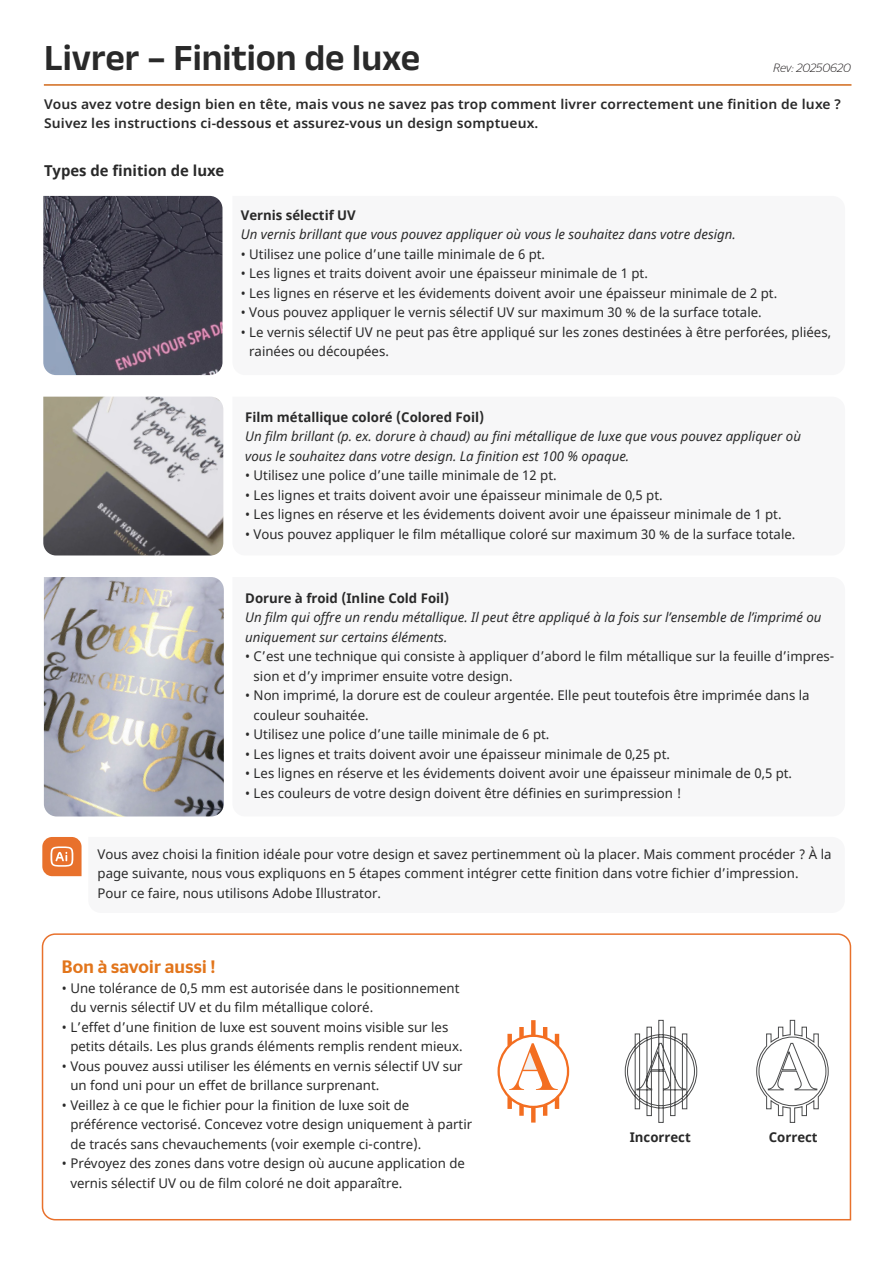
<style>
.page{position:relative;width:893px;height:1263px;background:#fff}
.page>*{position:absolute;margin:0;border:0;box-sizing:border-box;transform-origin:0 0}
.t1{font:600 37.5px "Anek Latin";color:#292929}
.t2{font:500 18px "Stag Sans";letter-spacing:.01em;color:#e2751b}
.t3{font:700 15px "Noto Sans";color:#292929}
.t4{font:600 13.5px/19.5px "Noto Sans";letter-spacing:.01em;color:#292929}
.t5{font:13.35px/19.5px "Noto Sans";color:#292929}
.t6{font:italic 13.35px/19.5px "Noto Sans";color:#292929}
.t7{font:700 13.35px "Noto Sans";color:#292929}
.t8{font:italic 300 12px "Stag Sans";letter-spacing:-.005em;color:#231f20}
</style>
<div class="page">
<img style="left:44px;top:577px;width:180px;height:239px">
<img style="left:43px;top:196px;width:179px;height:179px">
<img style="left:43px;top:397px;width:180px;height:158px">
<hr style="left:44px;top:84px;width:807px;height:2px;background:#d1691b">
<svg style="left:42px;top:837px;width:40px;height:39px"></svg>
<svg style="left:41px;top:933px;width:811px;height:288px"></svg>
<h1 class="t1" style="left:44px;top:32px;width:377px">Livrer – Finition de luxe</h1>
<p class="t8" style="left:773px;top:62px;width:79px">Rev: 20250620</p>
<p class="t4" style="left:44px;top:95px;width:798px">Vous avez votre design bien en tête, mais vous ne savez pas trop comment livrer correctement une finition de luxe ?<br>Suivez les instructions ci-dessous et assurez-vous un design somptueux.</p>
<p class="t3" style="left:44px;top:160px;width:182px">Types de finition de luxe</p>
<p class="t7" style="left:241px;top:205px;width:116px">Vernis sélectif UV</p>
<p class="t6" style="left:241px;top:224px;width:496px">Un vernis brillant que vous pouvez appliquer où vous le souhaitez dans votre design.</p>
<p class="t5" style="left:241px;top:245px;width:306px">• Utilisez une police d’une taille minimale de 6 pt.</p>
<p class="t5" style="left:241px;top:264px;width:408px">• Les lignes et traits doivent avoir une épaisseur minimale de 1 pt.</p>
<p class="t5" style="left:241px;top:284px;width:538px">• Les lignes en réserve et les évidements doivent avoir une épaisseur minimale de 2 pt.</p>
<p class="t5" style="left:241px;top:303px;width:522px">• Vous pouvez appliquer le vernis sélectif UV sur maximum 30 % de la surface totale.</p>
<p class="t5" style="left:249px;top:323px;width:583px;text-indent:-8px">• Le vernis sélectif UV ne peut pas être appliqué sur les zones destinées à être perforées, pliées, rainées ou découpées.</p>
<p class="t7" style="left:245px;top:407px;width:240px">Film métallique coloré (Colored Foil)</p>
<p class="t6" style="left:245px;top:426px;width:557px">Un film brillant (p. ex. dorure à chaud) au fini métallique de luxe que vous pouvez appliquer où vous le souhaitez dans votre design. La finition est 100 % opaque.</p>
<p class="t5" style="left:245px;top:466px;width:313px">• Utilisez une police d’une taille minimale de 12 pt.</p>
<p class="t5" style="left:245px;top:486px;width:419px">• Les lignes et traits doivent avoir une épaisseur minimale de 0,5 pt.</p>
<p class="t5" style="left:245px;top:505px;width:538px">• Les lignes en réserve et les évidements doivent avoir une épaisseur minimale de 1 pt.</p>
<p class="t5" style="left:245px;top:525px;width:552px">• Vous pouvez appliquer le film métallique coloré sur maximum 30 % de la surface totale.</p>
<p class="t7" style="left:245px;top:589px;width:206px">Dorure à froid (Inline Cold Foil)</p>
<p class="t6" style="left:245px;top:607px;width:578px">Un film qui offre un rendu métallique. Il peut être appliqué à la fois sur l’ensemble de l’imprimé ou uniquement sur certains éléments.</p>
<p class="t5" style="left:254px;top:647px;width:582px;text-indent:-8px">• C’est une technique qui consiste à appliquer d’abord le film métallique sur la feuille d’impres&shy;sion et d’y imprimer ensuite votre design.</p>
<p class="t5" style="left:254px;top:686px;width:557px;text-indent:-8px">• Non imprimé, la dorure est de couleur argentée. Elle peut toutefois être imprimée dans la couleur souhaitée.</p>
<p class="t5" style="left:245px;top:725px;width:306px">• Utilisez une police d’une taille minimale de 6 pt.</p>
<p class="t5" style="left:245px;top:745px;width:426px">• Les lignes et traits doivent avoir une épaisseur minimale de 0,25 pt.</p>
<p class="t5" style="left:245px;top:764px;width:548px">• Les lignes en réserve et les évidements doivent avoir une épaisseur minimale de 0,5 pt.</p>
<p class="t5" style="left:245px;top:784px;width:438px">• Les couleurs de votre design doivent être définies en surimpression !</p>
<p class="t5" style="left:98px;top:844px;width:735px">Vous avez choisi la finition idéale pour votre design et savez pertinemment où la placer. Mais comment procéder ? À la page suivante, nous vous expliquons en 5 étapes comment intégrer cette finition dans votre fichier d’impression.<br>Pour ce faire, nous utilisons Adobe Illustrator.</p>
<h2 class="t2" style="left:62px;top:956px;width:155px">Bon à savoir aussi !</h2>
<p class="t5" style="left:70px;top:978px;width:391px;text-indent:-8px">• Une tolérance de 0,5 mm est autorisée dans le positionnement du vernis sélectif UV et du film métallique coloré.</p>
<p class="t5" style="left:70px;top:1018px;width:394px;text-indent:-8px">• L’effet d’une finition de luxe est souvent moins visible sur les petits détails. Les plus grands éléments remplis rendent mieux.</p>
<p class="t5" style="left:70px;top:1057px;width:394px;text-indent:-8px">• Vous pouvez aussi utiliser les éléments en vernis sélectif UV sur un fond uni pour un effet de brillance surprenant.</p>
<p class="t5" style="left:70px;top:1096px;width:403px;text-indent:-8px">• Veillez à ce que le fichier pour la finition de luxe soit de préférence vectorisé. Concevez votre design uniquement à partir de tracés sans chevauchements (voir exemple ci-contre).</p>
<p class="t5" style="left:70px;top:1154px;width:396px;text-indent:-8px">• Prévoyez des zones dans votre design où aucune application de vernis sélectif UV ou de film coloré ne doit apparaître.</p>
<p class="t7" style="left:630px;top:1127px;width:63px">Incorrect</p>
<p class="t7" style="left:769px;top:1127px;width:50px">Correct</p>
</div>
